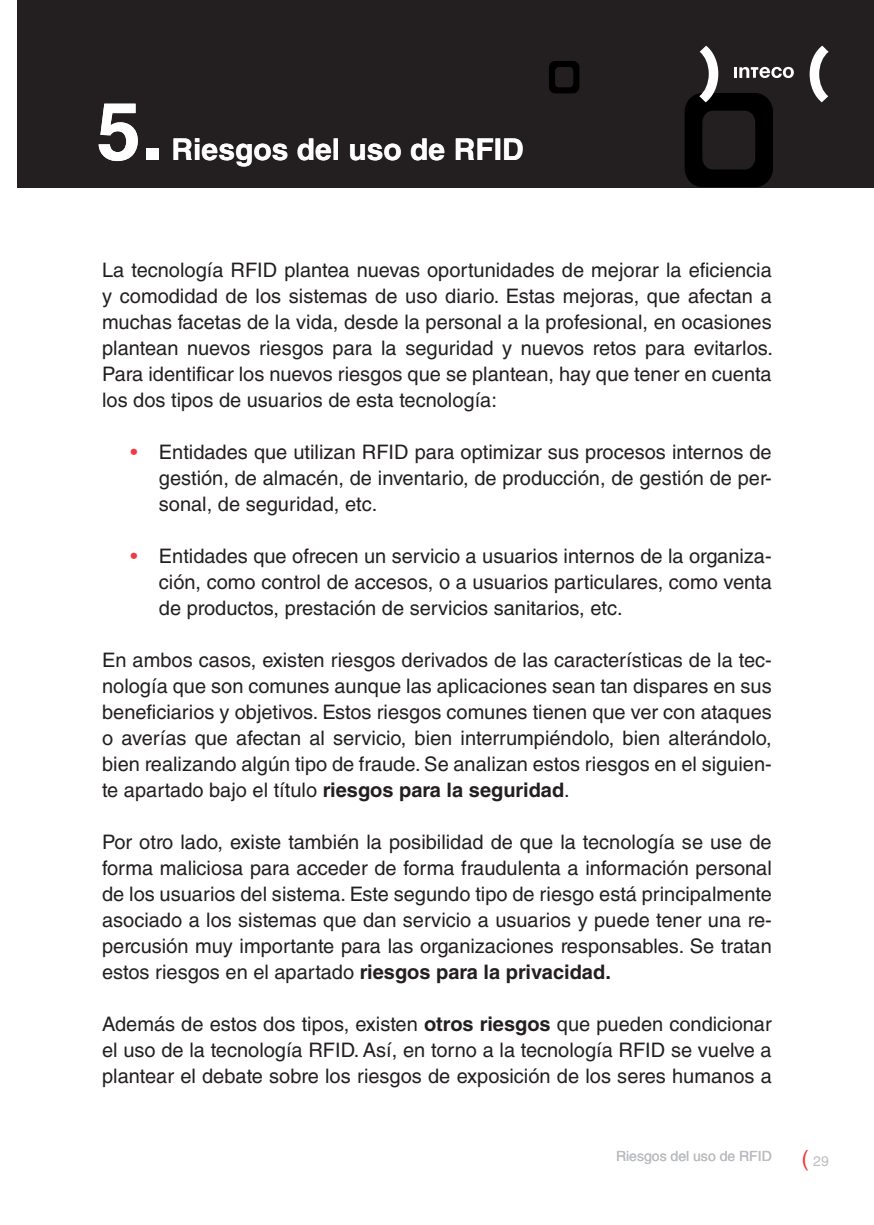
<style>
.page{position:relative;width:874px;height:1225px;background:#fff}
.page>*{position:absolute;margin:0;border:0;box-sizing:border-box;transform-origin:0 0}
.t1{font:700 80px "Helvetica LT Std";color:#fff}
.t2{font:700 30px "Helvetica LT Std";color:#fff}
.t3{font:20px/26px "Helvetica LT Std";color:#231f20;text-align:justify}
.t4{font:14px "Helvetica LT Std";color:#bcbdc0}
.s1{color:#ee3a41}
.s2{font-weight:700}
.s3{font-size:22px;color:#ee3a41}
</style>
<div class="page">
<div style="left:17px;top:0;width:856px;height:187px;background:#231f20"></div>
<svg style="left:549px;top:61px;width:30px;height:32px"></svg>
<svg style="left:684px;top:46px;width:109px;height:141px"></svg>
<svg style="left:809px;top:46px;width:19px;height:56px"></svg>
<h1 class="t1" style="left:96px;top:83px;width:68px">5.</h1>
<h1 class="t2" style="left:171px;top:131px;width:353px">Riesgos del uso de RFID</h1>
<p class="t3" style="left:102px;top:257px;width:672px">La tecnología RFID plantea nuevas oportunidades de mejorar la eficiencia y comodidad de los sistemas de uso diario. Estas mejoras, que afectan a muchas facetas de la vida, desde la personal a la profesional, en ocasiones plantean nuevos riesgos para la seguridad y nuevos retos para evitarlos.<br>Para identificar los nuevos riesgos que se plantean, hay que tener en cuenta los dos tipos de usuarios de esta tecnología:</p>
<p class="t3" style="left:159px;top:439px;width:614px;text-indent:-28px"><span class="s1">•</span> Entidades que utilizan RFID para optimizar sus procesos internos de gestión, de almacén, de inventario, de producción, de gestión de per&shy;sonal, de seguridad, etc.</p>
<p class="t3" style="left:159px;top:543px;width:614px;text-indent:-28px"><span class="s1">•</span> Entidades que ofrecen un servicio a usuarios internos de la organiza&shy;ción, como control de accesos, o a usuarios particulares, como venta de productos, prestación de servicios sanitarios, etc.</p>
<p class="t3" style="left:102px;top:647px;width:670px">En ambos casos, existen riesgos derivados de las características de la tec&shy;nología que son comunes aunque las aplicaciones sean tan dispares en sus beneficiarios y objetivos. Estos riesgos comunes tienen que ver con ataques o averías que afectan al servicio, bien interrumpiéndolo, bien alterándolo, bien realizando algún tipo de fraude. Se analizan estos riesgos en el siguien&shy;te apartado bajo el título <span class="s2">riesgos para la seguridad</span>.</p>
<p class="t3" style="left:102px;top:829px;width:671px">Por otro lado, existe también la posibilidad de que la tecnología se use de forma maliciosa para acceder de forma fraudulenta a información personal de los usuarios del sistema. Este segundo tipo de riesgo está principalmente asociado a los sistemas que dan servicio a usuarios y puede tener una re&shy;percusión muy importante para las organizaciones responsables. Se tratan estos riesgos en el apartado <span class="s2">riesgos para la privacidad.</span></p>
<p class="t3" style="left:102px;top:1011px;width:671px">Además de estos dos tipos, existen <span class="s2">otros riesgos</span> que pueden condicionar el uso de la tecnología RFID. Así, en torno a la tecnología RFID se vuelve a plantear el debate sobre los riesgos de exposición de los seres humanos a</p>
<p class="t4" style="left:615px;top:1148px;width:157px">Riesgos del uso de RFID</p>
<p class="t4" style="left:801px;top:1152px;width:29px"><span class="s3">(</span> 29</p>
</div>
